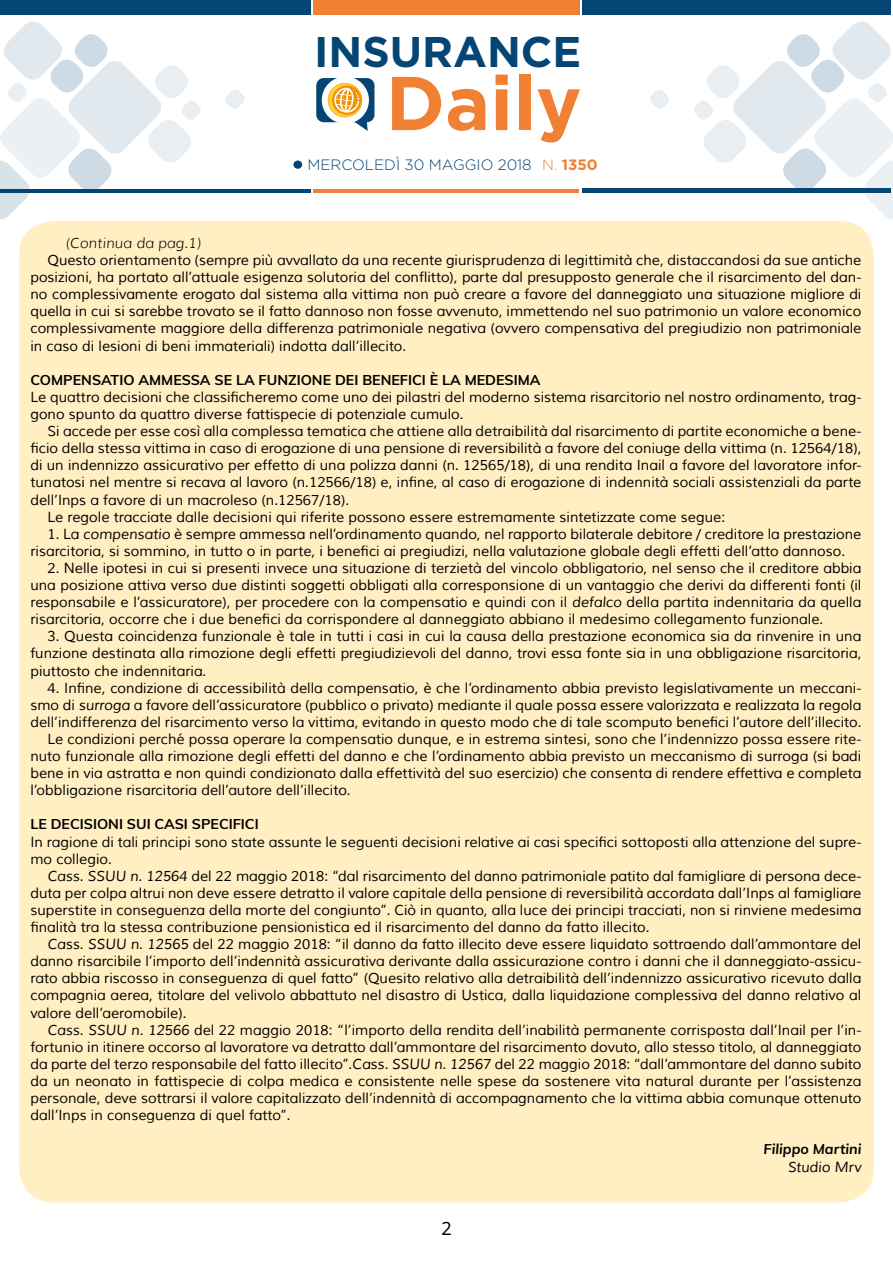
<style>
.page{position:relative;width:893px;height:1263px;background:#fff}
.page>*{position:absolute;margin:0;border:0;box-sizing:border-box;transform-origin:0 0}
.t1{font:700 76.05px "Gotham";color:#f08033}
.t2{font:700 42.9px "Gotham";color:#054573}
.t3{font:18px "Noto Sans";color:#000}
.t4{font:300 15px "Gotham";color:#054573}
.t5{font:14.25px/17.1px "Muli";color:#000;text-align:justify}
.t6{font:700 14.25px "Muli";color:#000}
.t7{font:italic 300 14.25px "Muli";letter-spacing:.01em;color:#000}
.t8{font:italic 700 14.25px "Muli";color:#000}
.t9{font:italic 14.25px "Muli";color:#000}
.s1{color:#f08033}
.s2{font-weight:700;color:#f08033}
.s3{font-style:italic}
</style>
<div class="page">
<div style="left:0;top:0;width:310px;height:15px;background:#054573"></div>
<div style="left:583px;top:0;width:308px;height:14px;background:#054573"></div>
<div style="left:313px;top:0;width:267px;height:15px;background:#f08033"></div>
<hr style="left:0;top:189px;width:310px;height:3px;background:#054573">
<hr style="left:583px;top:188px;width:308px;height:4px;background:#054573">
<hr style="left:314px;top:189px;width:265px;height:3px;background:#f08033">
<div style="left:316px;top:78px;width:58px;height:44px;background:#054573;border-radius:8px"></div>
<div style="left:322px;top:77px;width:47px;height:47px;background:#fff;border-radius:50%"></div>
<svg style="left:328px;top:83px;width:40px;height:48px"></svg>
<div style="left:293px;top:161px;width:9px;height:8px;background:#054573;border-radius:50%"></div>
<svg style="left:225px;top:90px;width:20px;height:19px"></svg>
<svg style="left:650px;top:90px;width:19px;height:19px"></svg>
<svg style="left:691px;top:21px;width:202px;height:203px"></svg>
<div style="left:19px;top:221px;width:855px;height:981px;background:#ffefc2;border-radius:34px"></div>
<svg style="left:0;top:21px;width:203px;height:203px"></svg>
<h2 class="t2" style="left:314px;top:27px;width:269px">INSURANCE</h2>
<h1 class="t1" style="left:386px;top:59px;width:197px">Daily</h1>
<p class="t4" style="left:308px;top:157px;width:292px">MERCOLEDÌ 30 MAGGIO 2018 <span class="s1">N.</span> <span class="s2">1350</span></p>
<p class="t7" style="left:65px;top:234px;width:137px">(Continua da pag.1)</p>
<p class="t5" style="left:30px;top:252px;width:833px;text-indent:17px">Questo orientamento (sempre più avvallato da una recente giurisprudenza di legittimità che, distaccandosi da sue antiche posizioni, ha portato all’attuale esigenza solutoria del conflitto), parte dal presupposto generale che il risarcimento del dan&shy;no complessivamente erogato dal sistema alla vittima non può creare a favore del danneggiato una situazione migliore di quella in cui si sarebbe trovato se il fatto dannoso non fosse avvenuto, immettendo nel suo patrimonio un valore economico complessivamente maggiore della differenza patrimoniale negativa (ovvero compensativa del pregiudizio non patrimoniale in caso di lesioni di beni immateriali) indotta dall’illecito.</p>
<p class="t6" style="left:30px;top:369px;width:512px">COMPENSATIO AMMESSA SE LA FUNZIONE DEI BENEFICI È LA MEDESIMA</p>
<p class="t5" style="left:30px;top:389px;width:832px">Le quattro decisioni che classificheremo come uno dei pilastri del moderno sistema risarcitorio nel nostro ordinamento, trag&shy;gono spunto da quattro diverse fattispecie di potenziale cumulo.</p>
<p class="t5" style="left:47px;top:423px;width:815px">Si accede per esse così alla complessa tematica che attiene alla detraibilità dal risarcimento di partite economiche a bene-</p>
<p class="t5" style="left:30px;top:440px;width:833px">ficio della stessa vittima in caso di erogazione di una pensione di reversibilità a favore del coniuge della vittima (n. 12564/18),</p>
<p class="t5" style="left:30px;top:457px;width:832px">di un indennizzo assicurativo per effetto di una polizza danni (n. 12565/18), di una rendita Inail a favore del lavoratore infor-</p>
<p class="t5" style="left:30px;top:474px;width:833px">tunatosi nel mentre si recava al lavoro (n.12566/18) e, infine, al caso di erogazione di indennità sociali assistenziali da parte</p>
<p class="t5" style="left:30px;top:491px;width:320px">dell’Inps a favore di un macroleso (n.12567/18).</p>
<p class="t5" style="left:47px;top:508px;width:679px">Le regole tracciate dalle decisioni qui riferite possono essere estremamente sintetizzate come segue:</p>
<p class="t5" style="left:30px;top:525px;width:832px;text-indent:17px">1. La <span class="s3">compensatio</span> è sempre ammessa nell’ordinamento quando, nel rapporto bilaterale debitore / creditore la prestazione risarcitoria, si sommino, in tutto o in parte, i benefici ai pregiudizi, nella valutazione globale degli effetti dell’atto dannoso.</p>
<p class="t5" style="left:30px;top:560px;width:833px;text-indent:17px">2. Nelle ipotesi in cui si presenti invece una situazione di terzietà del vincolo obbligatorio, nel senso che il creditore abbia una posizione attiva verso due distinti soggetti obbligati alla corresponsione di un vantaggio che derivi da differenti fonti (il responsabile e l’assicuratore), per procedere con la compensatio e quindi con il <span class="s3">defalco</span> della partita indennitaria da quella risarcitoria, occorre che i due benefici da corrispondere al danneggiato abbiano il medesimo collegamento funzionale.</p>
<p class="t5" style="left:30px;top:628px;width:832px;text-indent:17px">3. Questa coincidenza funzionale è tale in tutti i casi in cui la causa della prestazione economica sia da rinvenire in una funzione destinata alla rimozione degli effetti pregiudizievoli del danno, trovi essa fonte sia in una obbligazione risarcitoria, piuttosto che indennitaria.</p>
<p class="t5" style="left:47px;top:679px;width:815px">4. Infine, condizione di accessibilità della compensatio, è che l’ordinamento abbia previsto legislativamente un meccani-</p>
<p class="t5" style="left:30px;top:696px;width:832px">smo di <span class="s3">surroga</span> a favore dell’assicuratore (pubblico o privato) mediante il quale possa essere valorizzata e realizzata la regola</p>
<p class="t5" style="left:30px;top:714px;width:832px">dell’indifferenza del risarcimento verso la vittima, evitando in questo modo che di tale scomputo benefici l’autore dell’illecito.</p>
<p class="t5" style="left:47px;top:731px;width:815px">Le condizioni perché possa operare la compensatio dunque, e in estrema sintesi, sono che l’indennizzo possa essere rite-</p>
<p class="t5" style="left:30px;top:748px;width:832px">nuto funzionale alla rimozione degli effetti del danno e che l’ordinamento abbia previsto un meccanismo di surroga (si badi</p>
<p class="t5" style="left:30px;top:765px;width:832px">bene in via astratta e non quindi condizionato dalla effettività del suo esercizio) che consenta di rendere effettiva e completa</p>
<p class="t5" style="left:30px;top:782px;width:322px">l’obbligazione risarcitoria dell’autore dell’illecito.</p>
<p class="t6" style="left:30px;top:814px;width:230px">LE DECISIONI SUI CASI SPECIFICI</p>
<p class="t5" style="left:30px;top:833px;width:832px">In ragione di tali principi sono state assunte le seguenti decisioni relative ai casi specifici sottoposti alla attenzione del supre&shy;mo collegio.</p>
<p class="t5" style="left:30px;top:867px;width:833px;text-indent:17px"><span class="s3">Cass. SSUU n. 12564</span> del 22 maggio 2018: “dal risarcimento del danno patrimoniale patito dal famigliare di persona dece&shy;duta per colpa altrui non deve essere detratto il valore capitale della pensione di reversibilità accordata dall’Inps al famigliare superstite in conseguenza della morte del congiunto”. Ciò in quanto, alla luce dei principi tracciati, non si rinviene medesima finalità tra la stessa contribuzione pensionistica ed il risarcimento del danno da fatto illecito.</p>
<p class="t5" style="left:30px;top:936px;width:832px;text-indent:17px"><span class="s3">Cass. SSUU n. 12565</span> del 22 maggio 2018: “il danno da fatto illecito deve essere liquidato sottraendo dall’ammontare del danno risarcibile l’importo dell’indennità assicurativa derivante dalla assicurazione contro i danni che il danneggiato-assicu&shy;rato abbia riscosso in conseguenza di quel fatto” (Quesito relativo alla detraibilità dell’indennizzo assicurativo ricevuto dalla compagnia aerea, titolare del velivolo abbattuto nel disastro di Ustica, dalla liquidazione complessiva del danno relativo al valore dell’aeromobile).</p>
<p class="t5" style="left:30px;top:1021px;width:832px;text-indent:17px"><span class="s3">Cass. SSUU n. 12566</span> del 22 maggio 2018: “l’importo della rendita dell’inabilità permanente corrisposta dall’Inail per l’in&shy;fortunio in itinere occorso al lavoratore va detratto dall’ammontare del risarcimento dovuto, allo stesso titolo, al danneggiato da parte del terzo responsabile del fatto illecito”.<span class="s3">Cass. SSUU n. 12567</span> del 22 maggio 2018: “dall’ammontare del danno subito da un neonato in fattispecie di colpa medica e consistente nelle spese da sostenere vita natural durante per l’assistenza personale, deve sottrarsi il valore capitalizzato dell’indennità di accompagnamento che la vittima abbia comunque ottenuto dall’Inps in conseguenza di quel fatto”.</p>
<p class="t8" style="left:763px;top:1139px;width:99px">Filippo Martini</p>
<p class="t9" style="left:788px;top:1158px;width:75px">Studio Mrv</p>
<p class="t3" style="left:441px;top:1216px;width:12px">2</p>
</div>
